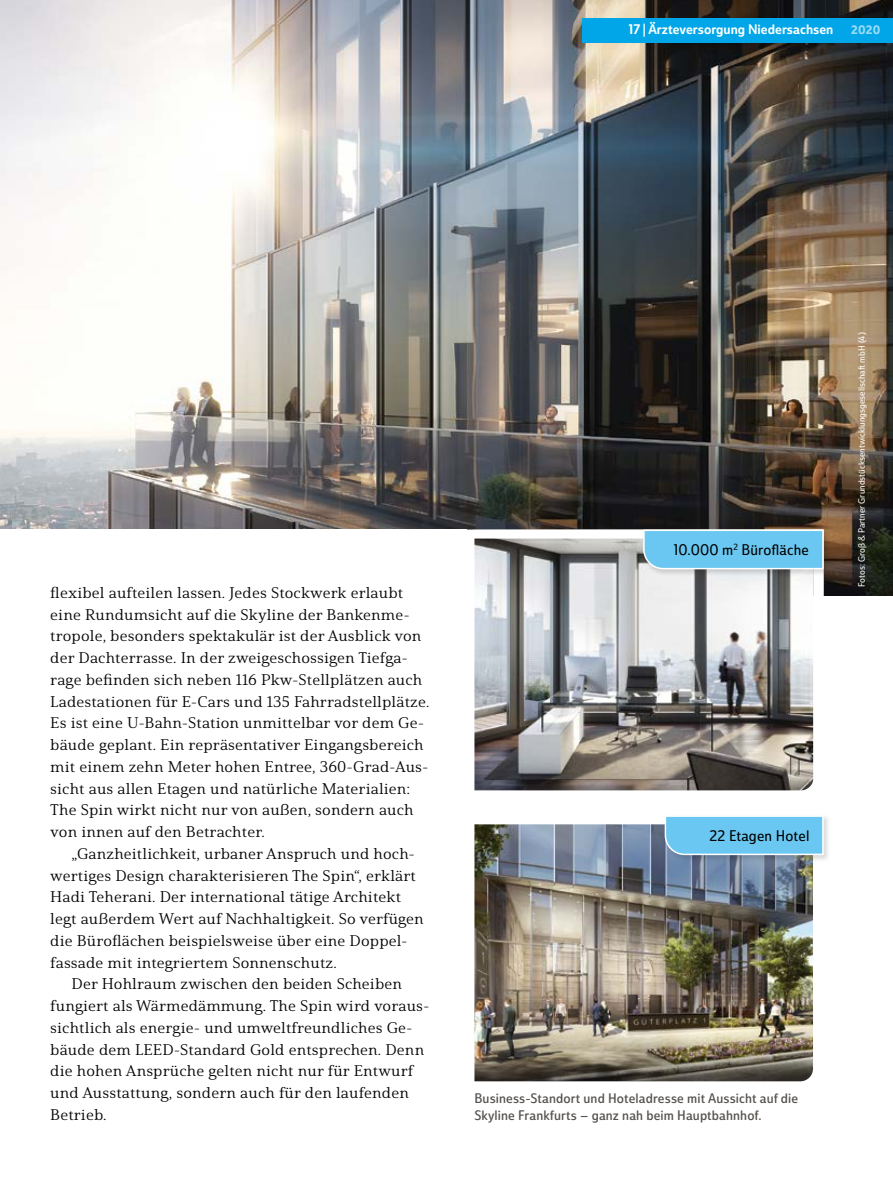
<style>
.page{position:relative;width:893px;height:1191px;background:#fff}
.page>*{position:absolute;margin:0;border:0;box-sizing:border-box;transform-origin:0 0}
.t1{font:expanded 15px/21.8px "Solitas Serif";letter-spacing:.01em;color:#000}
.t2{font:15px "Solitas Nor Boo";letter-spacing:.01em;color:#000}
.t3{font:13.5px/16.5px "Solitas Nor Reg";letter-spacing:.01em;color:#55524e}
.t4{font:13.5px "Solitas Nor Med";color:#fff}
.t5{font:12px "Solitas Nor Dem";color:#fff}
.t6{font:9px "Solitas Nor Boo";color:#fff}
</style>
<div class="page">
<img style="left:0;top:0;width:893px;height:595px">
<img style="left:474px;top:824px;width:339px;height:257px">
<img style="left:474px;top:538px;width:339px;height:252px">
<div style="left:464px;top:529px;width:10px;height:557px;background:#fff"></div>
<div style="left:474px;top:529px;width:350px;height:9px;background:#fff"></div>
<div style="left:813px;top:529px;width:11px;height:537px;background:#fff"></div>
<div style="left:0;top:529px;width:466px;height:76px;background:#fff"></div>
<div style="left:641px;top:528px;width:190px;height:49px;background:#000;opacity:.15"></div>
<svg style="left:642px;top:529px;width:182px;height:41px;background:#79caef"></svg>
<div style="left:663px;top:813px;width:168px;height:50px;background:#000;opacity:.15"></div>
<svg style="left:664px;top:814px;width:160px;height:42px;background:#7bcbef"></svg>
<div style="left:583px;top:18px;width:310px;height:25px;background:#00a6e7"></div>
<p class="t4" style="left:629px;top:21px;width:206px">17 | Ärzteversorgung Niedersachsen</p>
<p class="t5" style="left:851px;top:22px;width:30px">2020</p>
<p class="t1" style="left:50px;top:581px;width:381px">flexibel aufteilen lassen. Jedes Stockwerk erlaubt eine Rundumsicht auf die Skyline der Bankenme&shy;tropole, besonders spektakulär ist der Ausblick von der Dachterrasse. In der zweigeschossigen Tiefga&shy;rage befinden sich neben 116 Pkw-Stellplätzen auch Ladestationen für E-Cars und 135 Fahrradstellplätze.<br>Es ist eine U-Bahn-Station unmittelbar vor dem Ge&shy;bäude geplant. Ein repräsentativer Eingangsbereich mit einem zehn Meter hohen Entree, 360-Grad-Aus&shy;sicht aus allen Etagen und natürliche Materialien:<br>The Spin wirkt nicht nur von außen, sondern auch von innen auf den Betrachter.</p>
<p class="t1" style="left:50px;top:842px;width:375px;text-indent:21px">„Ganzheitlichkeit, urbaner Anspruch und hoch&shy;wertiges Design charakterisieren The Spin“, erklärt Hadi Teherani. Der international tätige Architekt legt außerdem Wert auf Nachhaltigkeit. So verfügen die Büroflächen beispielsweise über eine Doppel&shy;fassade mit integriertem Sonnenschutz.</p>
<p class="t1" style="left:50px;top:973px;width:381px;text-indent:21px">Der Hohlraum zwischen den beiden Scheiben fungiert als Wärmedämmung. The Spin wird voraus&shy;sichtlich als energie- und umweltfreundliches Ge&shy;bäude dem LEED-Standard Gold entsprechen. Denn die hohen Ansprüche gelten nicht nur für Entwurf und Ausstattung, sondern auch für den laufenden Betrieb.</p>
<p class="t2" style="left:674px;top:540px;width:136px">10.000 m<sup>2</sup> Bürofläche</p>
<p class="t2" style="left:709px;top:826px;width:101px">22 Etagen Hotel</p>
<p class="t3" style="left:474px;top:1090px;width:325px">Business-Standort und Hoteladresse mit Aussicht auf die<br>Skyline Frankfurts – ganz nah beim Hauptbahnhof.</p>
<p class="t6" style="left:856px;top:587px;width:256px;rotate:-90deg">Fotos: Groß &amp; Partner Grundstücksentwicklungsgesellschaft mbH (4)</p>
</div>
